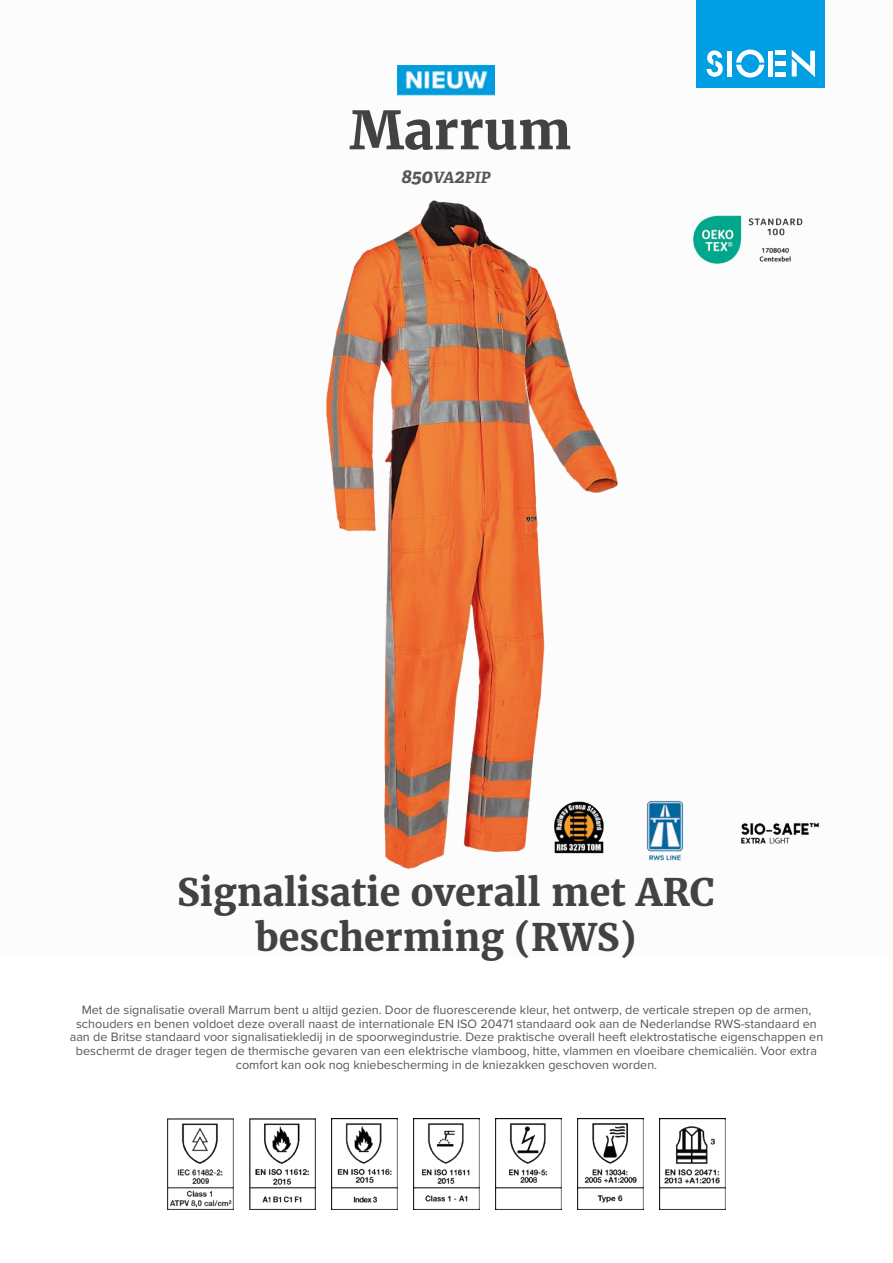
<style>
.page{position:relative;width:893px;height:1263px;background:#fff}
.page>*{position:absolute;margin:0;border:0;box-sizing:border-box;transform-origin:0 0}
.t1{font:700 52.5px "Merriweather";color:#424243}
.t2{font:700 37.5px/45px "Merriweather";color:#424243;text-align:center}
.t3{font:italic 700 15.6px "Adelle";color:#575756}
.t4{font:12.6px/13.6px "Proxima Nova";color:#575756;text-align:center}
.s1{font-size:19.5px}
</style>
<div class="page">
<div style="left:697px;top:0;width:128px;height:88px;background:#009fe3"></div>
<svg style="left:707px;top:50px;width:16px;height:27px"></svg>
<svg style="left:736px;top:50px;width:28px;height:28px"></svg>
<div style="left:727px;top:51px;width:5px;height:26px;background:#fff"></div>
<div style="left:768px;top:51px;width:5px;height:26px;background:#fff"></div>
<div style="left:775px;top:72px;width:11px;height:5px;background:#fff"></div>
<div style="left:775px;top:61px;width:11px;height:5px;background:#fff"></div>
<hr style="left:775px;top:51px;width:11px;height:4px;background:#fff">
<svg style="left:792px;top:50px;width:23px;height:27px"></svg>
<img style="left:741px;top:822px;width:79px;height:22px">
<img style="left:693px;top:215px;width:110px;height:49px">
<img style="left:167px;top:1118px;width:66px;height:92px">
<img style="left:249px;top:1118px;width:67px;height:92px">
<img style="left:331px;top:1118px;width:66px;height:92px">
<img style="left:413px;top:1118px;width:67px;height:92px">
<img style="left:495px;top:1118px;width:67px;height:92px">
<img style="left:577px;top:1118px;width:67px;height:92px">
<img style="left:659px;top:1118px;width:67px;height:92px">
<img style="left:326px;top:200px;width:358px;height:669px">
<img style="left:397px;top:65px;width:98px;height:32px">
<h1 class="t1" style="left:350px;top:95px;width:223px">Marrum</h1>
<p class="t3" style="left:402px;top:168px;width:90px"><span class="s1">850</span>VA<span class="s1">2</span>PIP</p>
<h2 class="t2" style="left:177px;top:869px;width:539px">Signalisatie overall met ARC bescherming (RWS)</h2>
<p class="t4" style="left:70px;top:1002px;width:755px">Met de signalisatie overall Marrum bent u altijd gezien. Door de fluorescerende kleur, het ontwerp, de verticale strepen op de armen, schouders en benen voldoet deze overall naast de internationale EN ISO 20471 standaard ook aan de Nederlandse RWS-standaard en aan de Britse standaard voor signalisatiekledij in de spoorwegindustrie. Deze praktische overall heeft elektrostatische eigenschappen en beschermt de drager tegen de thermische gevaren van een elektrische vlamboog, hitte, vlammen en vloeibare chemicaliën. Voor extra comfort kan ook nog kniebescherming in de kniezakken geschoven worden.</p>
</div>
